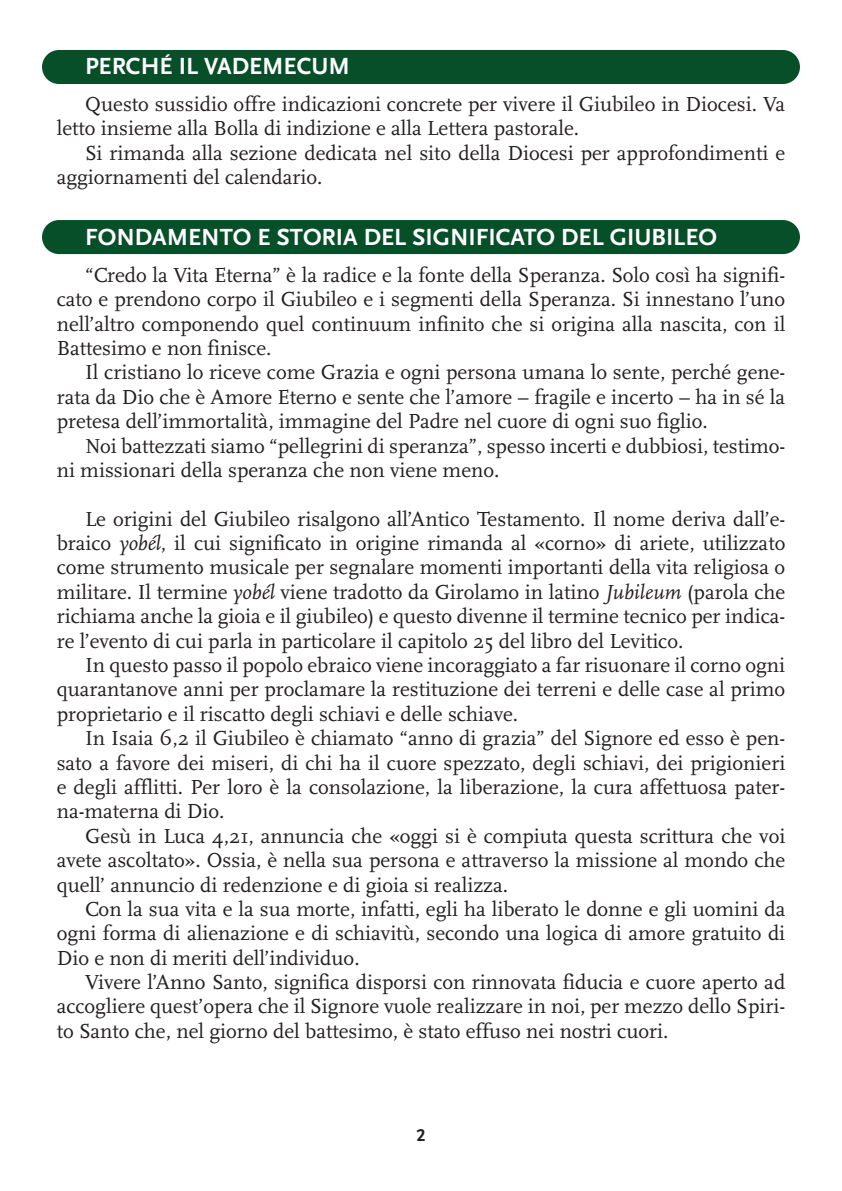
<style>
.page{position:relative;width:842px;height:1191px;background:#fff}
.page>*{position:absolute;margin:0;border:0;box-sizing:border-box;transform-origin:0 0}
.t1{font:24.4px "Scala Sans Bold LF";color:#fff}
.t2{font:21.2px/24.4px "Scala";color:#231f20;text-align:justify}
.t3{font:18px "Scala Sans Bold LF";color:#231f20}
.s1{font-style:italic}
</style>
<div class="page">
<div style="left:42px;top:50px;width:758px;height:34px;background:#064f29;border-radius:17px"></div>
<div style="left:42px;top:220px;width:758px;height:34px;background:#064f29;border-radius:17px"></div>
<p class="t1" style="left:85px;top:53px;width:266px">PERCHÉ IL VADEMECUM</p>
<p class="t2" style="left:57px;top:92px;width:730px;text-indent:28px">Questo sussidio offre indicazioni concrete per vivere il Giubileo in Diocesi. Va letto insieme alla Bolla di indizione e alla Lettera pastorale.</p>
<p class="t2" style="left:57px;top:141px;width:730px;text-indent:28px">Si rimanda alla sezione dedicata nel sito della Diocesi per approfondimenti e aggiornamenti del calendario.</p>
<p class="t1" style="left:85px;top:224px;width:634px">FONDAMENTO E STORIA DEL SIGNIFICATO DEL GIUBILEO</p>
<p class="t2" style="left:57px;top:263px;width:730px;text-indent:28px">“Credo la Vita Eterna” è la radice e la fonte della Speranza. Solo così ha signifi&shy;cato e prendono corpo il Giubileo e i segmenti della Speranza. Si innestano l’uno nell’altro componendo quel continuum infinito che si origina alla nascita, con il Battesimo e non finisce.</p>
<p class="t2" style="left:57px;top:361px;width:730px;text-indent:28px">Il cristiano lo riceve come Grazia e ogni persona umana lo sente, perché gene&shy;rata da Dio che è Amore Eterno e sente che l’amore – fragile e incerto – ha in sé la pretesa dell’immortalità, immagine del Padre nel cuore di ogni suo figlio.</p>
<p class="t2" style="left:57px;top:434px;width:730px;text-indent:28px">Noi battezzati siamo “pellegrini di speranza”, spesso incerti e dubbiosi, testimo&shy;ni missionari della speranza che non viene meno.</p>
<p class="t2" style="left:57px;top:507px;width:730px;text-indent:28px">Le origini del Giubileo risalgono all’Antico Testamento. Il nome deriva dall’e&shy;braico <span class="s1">yobél</span>, il cui significato in origine rimanda al «corno» di ariete, utilizzato come strumento musicale per segnalare momenti importanti della vita religiosa o militare. Il termine <span class="s1">yobél</span> viene tradotto da Girolamo in latino <span class="s1">Jubileum</span> (parola che richiama anche la gioia e il giubileo) e questo divenne il termine tecnico per indica&shy;re l’evento di cui parla in particolare il capitolo 25 del libro del Levitico.</p>
<p class="t2" style="left:57px;top:653px;width:730px;text-indent:28px">In questo passo il popolo ebraico viene incoraggiato a far risuonare il corno ogni quarantanove anni per proclamare la restituzione dei terreni e delle case al primo proprietario e il riscatto degli schiavi e delle schiave.</p>
<p class="t2" style="left:57px;top:726px;width:730px;text-indent:28px">In Isaia 6,2 il Giubileo è chiamato “anno di grazia” del Signore ed esso è pen&shy;sato a favore dei miseri, di chi ha il cuore spezzato, degli schiavi, dei prigionieri e degli afflitti. Per loro è la consolazione, la liberazione, la cura affettuosa pater&shy;na-materna di Dio.</p>
<p class="t2" style="left:57px;top:824px;width:730px;text-indent:28px">Gesù in Luca 4,21, annuncia che «oggi si è compiuta questa scrittura che voi avete ascoltato». Ossia, è nella sua persona e attraverso la missione al mondo che quell’ annuncio di redenzione e di gioia si realizza.</p>
<p class="t2" style="left:57px;top:897px;width:730px;text-indent:28px">Con la sua vita e la sua morte, infatti, egli ha liberato le donne e gli uomini da ogni forma di alienazione e di schiavitù, secondo una logica di amore gratuito di Dio e non di meriti dell’individuo.</p>
<p class="t2" style="left:57px;top:970px;width:730px;text-indent:28px">Vivere l’Anno Santo, significa disporsi con rinnovata fiducia e cuore aperto ad accogliere quest’opera che il Signore vuole realizzare in noi, per mezzo dello Spiri&shy;to Santo che, nel giorno del battesimo, è stato effuso nei nostri cuori.</p>
<p class="t3" style="left:416px;top:1125px;width:10px">2</p>
</div>
